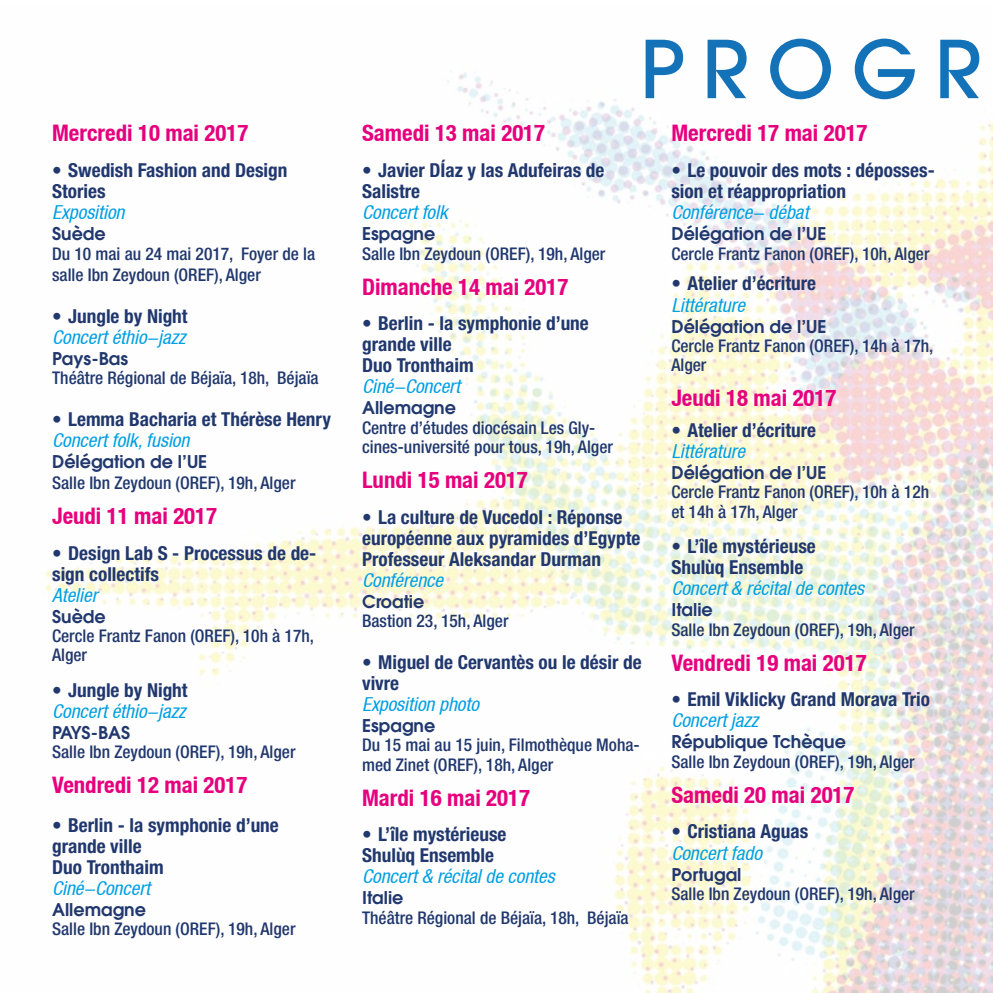
<style>
.page{position:relative;width:993px;height:993px;background:#fff}
.page>*{position:absolute;margin:0;border:0;box-sizing:border-box;transform-origin:0 0}
.t1{font:500 78.92px "ITC Avant Garde Pro";letter-spacing:.225em;color:#1372b8}
.t2{font:700 condensed 22.75px "Helvetica Neue LT";color:#e6007d}
.t3{font:700 condensed 19.25px/21px "Helvetica Neue LT Std";color:#21386e}
.t4{font:italic condensed 19.25px "Helvetica Neue LT";color:#009fe3}
.t5{font:500 condensed 17.5px/19.2px "Helvetica Neue LT Pro";color:#21386e}
.t6{font:600 17.5px "ITC Avant Garde Pro";color:#21386e}
.s1{font-family:"Helvetica Neue LT";font-weight:900;font-stretch:normal}
</style>
<div class="page">
<img style="left:45px;top:72px;width:947px;height:920px">
<h2 class="t2" style="left:52px;top:119px;width:197px">Mercredi 10 mai 2017</h2>
<p class="t3" style="left:52px;top:159px;width:237px"><span class="s1">•</span> Swedish Fashion and Design<br>Stories</p>
<p class="t4" style="left:52px;top:201px;width:74px">Exposition</p>
<p class="t6" style="left:52px;top:222px;width:55px">Suède</p>
<p class="t5" style="left:52px;top:242px;width:264px;line-height:21px">Du 10 mai au 24 mai 2017, Foyer de la salle Ibn Zeydoun (OREF), Alger</p>
<p class="t3" style="left:52px;top:305px;width:137px"><span class="s1">•</span> Jungle by Night</p>
<p class="t4" style="left:52px;top:325px;width:135px">Concert éthio-jazz</p>
<p class="t6" style="left:52px;top:346px;width:77px">Pays-Bas</p>
<p class="t5" style="left:52px;top:368px;width:268px">Théâtre Régional de Béjaïa, 18h, Béjaïa</p>
<p class="t3" style="left:52px;top:408px;width:280px"><span class="s1">•</span> Lemma Bacharia et Thérèse Henry</p>
<p class="t4" style="left:52px;top:429px;width:139px">Concert folk, fusion</p>
<p class="t6" style="left:52px;top:450px;width:157px">Délégation de l’UE</p>
<p class="t5" style="left:52px;top:473px;width:245px">Salle Ibn Zeydoun (OREF), 19h, Alger</p>
<h2 class="t2" style="left:52px;top:502px;width:166px">Jeudi 11 mai 2017</h2>
<p class="t3" style="left:52px;top:542px;width:265px"><span class="s1">•</span> Design Lab S - Processus de de&shy;sign collectifs</p>
<p class="t4" style="left:52px;top:583px;width:47px">Atelier</p>
<p class="t6" style="left:52px;top:604px;width:55px">Suède</p>
<p class="t5" style="left:52px;top:625px;width:263px">Cercle Frantz Fanon (OREF), 10h à 17h,<br>Alger</p>
<p class="t3" style="left:52px;top:679px;width:137px"><span class="s1">•</span> Jungle by Night</p>
<p class="t4" style="left:52px;top:700px;width:135px">Concert éthio-jazz</p>
<p class="t6" style="left:52px;top:721px;width:80px">PAYS-BAS</p>
<p class="t5" style="left:52px;top:742px;width:245px">Salle Ibn Zeydoun (OREF), 19h, Alger</p>
<h2 class="t2" style="left:52px;top:771px;width:197px">Vendredi 12 mai 2017</h2>
<p class="t3" style="left:52px;top:814px;width:228px"><span class="s1">•</span> Berlin - la symphonie d’une grande ville<br>Duo Tronthaim</p>
<p class="t4" style="left:52px;top:876px;width:99px">Ciné-Concert</p>
<p class="t6" style="left:52px;top:897px;width:95px">Allemagne</p>
<p class="t5" style="left:52px;top:918px;width:245px">Salle Ibn Zeydoun (OREF), 19h, Alger</p>
<h1 class="t1" style="left:640px;top:19px;width:343px">PROGR</h1>
<h2 class="t2" style="left:362px;top:119px;width:184px">Samedi 13 mai 2017</h2>
<p class="t3" style="left:362px;top:159px;width:244px"><span class="s1">•</span> Javier DÍaz y las Adufeiras de<br>Salistre</p>
<p class="t4" style="left:362px;top:201px;width:87px">Concert folk</p>
<p class="t6" style="left:362px;top:222px;width:75px">Espagne</p>
<p class="t5" style="left:362px;top:243px;width:245px">Salle Ibn Zeydoun (OREF), 19h, Alger</p>
<h2 class="t2" style="left:362px;top:272px;width:208px">Dimanche 14 mai 2017</h2>
<p class="t3" style="left:362px;top:312px;width:228px"><span class="s1">•</span> Berlin - la symphonie d’une grande ville<br>Duo Tronthaim</p>
<p class="t4" style="left:362px;top:375px;width:99px">Ciné-Concert</p>
<p class="t6" style="left:362px;top:396px;width:95px">Allemagne</p>
<p class="t5" style="left:362px;top:417px;width:252px">Centre d’études diocésain Les Gly&shy;cines-université pour tous, 19h, Alger</p>
<h2 class="t2" style="left:362px;top:466px;width:167px">Lundi 15 mai 2017</h2>
<p class="t3" style="left:362px;top:506px;width:280px"><span class="s1">•</span> La culture de Vucedol : Réponse européenne aux pyramides d’Egypte<br>Professeur Aleksandar Durman</p>
<p class="t4" style="left:362px;top:568px;width:82px">Conférence</p>
<p class="t6" style="left:362px;top:589px;width:64px">Croatie</p>
<p class="t5" style="left:362px;top:610px;width:148px">Bastion 23, 15h, Alger</p>
<p class="t3" style="left:362px;top:651px;width:281px"><span class="s1">•</span> Miguel de Cervantès ou le désir de vivre</p>
<p class="t4" style="left:362px;top:693px;width:118px">Exposition photo</p>
<p class="t6" style="left:362px;top:714px;width:75px">Espagne</p>
<p class="t5" style="left:362px;top:735px;width:279px">Du 15 mai au 15 juin, Filmothèque Moha&shy;med Zinet (OREF), 18h, Alger</p>
<h2 class="t2" style="left:362px;top:783px;width:169px">Mardi 16 mai 2017</h2>
<p class="t3" style="left:362px;top:823px;width:146px"><span class="s1">•</span> L’île mystérieuse<br>Shulùq Ensemble</p>
<p class="t4" style="left:362px;top:865px;width:194px">Concert &amp; récital de contes</p>
<p class="t6" style="left:362px;top:886px;width:43px">Italie</p>
<p class="t5" style="left:362px;top:907px;width:268px">Théâtre Régional de Béjaïa, 18h, Béjaïa</p>
<h2 class="t2" style="left:671px;top:119px;width:197px">Mercredi 17 mai 2017</h2>
<p class="t3" style="left:671px;top:159px;width:265px"><span class="s1">•</span> Le pouvoir des mots : déposses&shy;sion et réappropriation</p>
<p class="t4" style="left:671px;top:201px;width:139px">Conférence- débat</p>
<p class="t6" style="left:671px;top:222px;width:157px">Délégation de l’UE</p>
<p class="t5" style="left:671px;top:243px;width:259px">Cercle Frantz Fanon (OREF), 10h, Alger</p>
<p class="t3" style="left:671px;top:273px;width:146px"><span class="s1">•</span> Atelier d’écriture</p>
<p class="t4" style="left:671px;top:293px;width:75px">Littérature</p>
<p class="t6" style="left:671px;top:314px;width:157px">Délégation de l’UE</p>
<p class="t5" style="left:671px;top:335px;width:263px">Cercle Frantz Fanon (OREF), 14h à 17h,<br>Alger</p>
<h2 class="t2" style="left:671px;top:384px;width:166px">Jeudi 18 mai 2017</h2>
<p class="t3" style="left:671px;top:419px;width:146px"><span class="s1">•</span> Atelier d’écriture</p>
<p class="t4" style="left:671px;top:440px;width:75px">Littérature</p>
<p class="t6" style="left:671px;top:461px;width:157px">Délégation de l’UE</p>
<p class="t5" style="left:671px;top:482px;width:259px">Cercle Frantz Fanon (OREF), 10h à 12h et 14h à 17h, Alger</p>
<p class="t3" style="left:671px;top:535px;width:146px"><span class="s1">•</span> L’île mystérieuse<br>Shulùq Ensemble</p>
<p class="t4" style="left:671px;top:577px;width:194px">Concert &amp; récital de contes</p>
<p class="t6" style="left:671px;top:598px;width:43px">Italie</p>
<p class="t5" style="left:671px;top:619px;width:245px">Salle Ibn Zeydoun (OREF), 19h, Alger</p>
<h2 class="t2" style="left:671px;top:648px;width:197px">Vendredi 19 mai 2017</h2>
<p class="t3" style="left:671px;top:688px;width:260px"><span class="s1">•</span> Emil Viklicky Grand Morava Trio</p>
<p class="t4" style="left:671px;top:709px;width:88px">Concert jazz</p>
<p class="t6" style="left:671px;top:730px;width:176px">République Tchèque</p>
<p class="t5" style="left:671px;top:751px;width:245px">Salle Ibn Zeydoun (OREF), 19h, Alger</p>
<h2 class="t2" style="left:671px;top:780px;width:184px">Samedi 20 mai 2017</h2>
<p class="t3" style="left:671px;top:820px;width:138px"><span class="s1">•</span> Cristiana Aguas</p>
<p class="t4" style="left:671px;top:841px;width:92px">Concert fado</p>
<p class="t6" style="left:671px;top:862px;width:71px">Portugal</p>
<p class="t5" style="left:671px;top:883px;width:245px">Salle Ibn Zeydoun (OREF), 19h, Alger</p>
</div>
